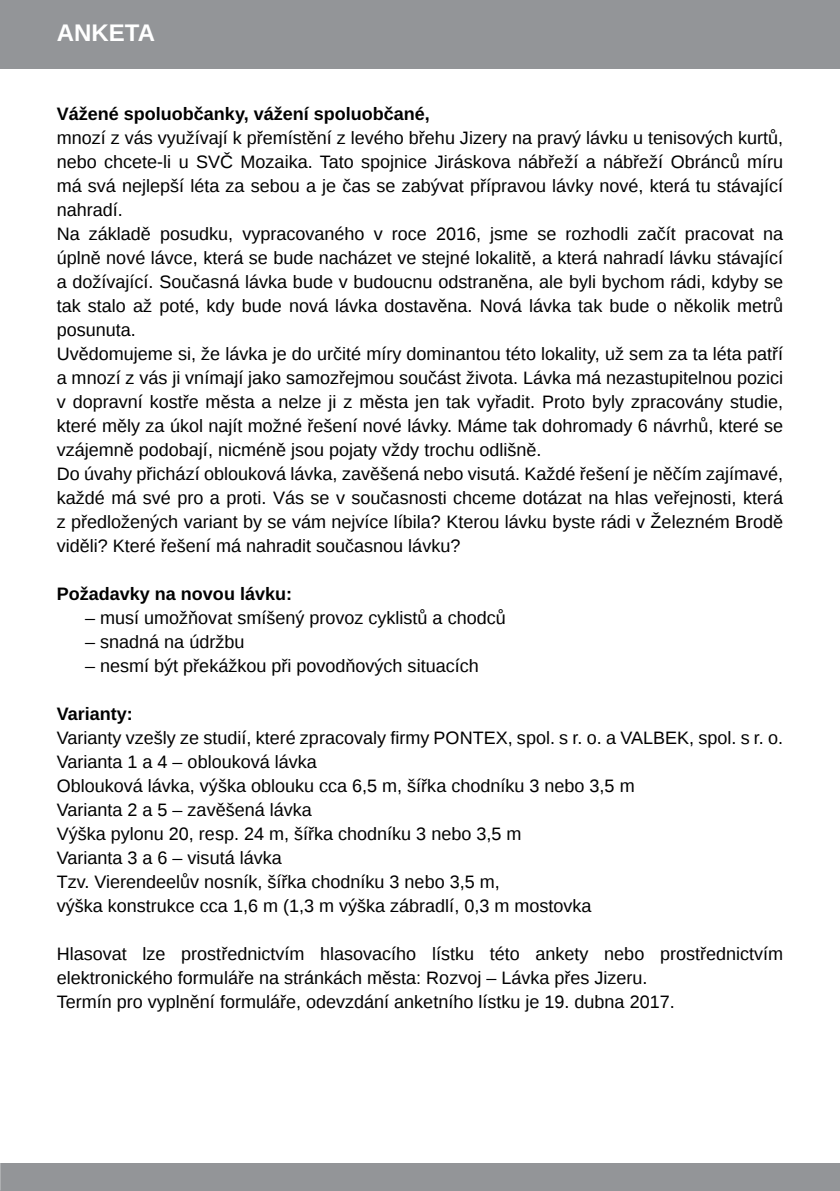
<style>
.page{position:relative;width:840px;height:1191px;background:#fff}
.page>*{position:absolute;margin:0;border:0;box-sizing:border-box;transform-origin:0 0}
.t1{font:700 24px "Liberation Sans";color:#fff}
.t2{font:18px/24px "Liberation Sans";color:#000}
.t3{font:700 18px "Liberation Sans";color:#000}
</style>
<div class="page">
<div style="left:0;top:1163px;width:839px;height:28px;background:#939598"></div>
<div style="left:0;top:0;width:839px;height:68px;background:#939598"></div>
<h1 class="t1" style="left:57px;top:17px;width:100px">anketa</h1>
<p class="t3" style="left:57px;top:101px;width:374px">Vážené spoluobčanky, vážení spoluobčané,</p>
<p class="t2" style="left:57px;top:127px;width:727px">mnozí z vás využívají k přemístění z levého břehu Jizery na pravý lávku u tenisových kurtů, nebo chcete-li u SVČ Mozaika. Tato spojnice Jiráskova nábřeží a nábřeží Obránců míru má svá nejlepší léta za sebou a je čas se zabývat přípravou lávky nové, která tu stávající nahradí.<br>N a základě posudku, vypracovaného v roce 2016, jsme se rozhodli začít pracovat na úplně nové lávce, která se bude nacházet ve stejné lokalitě, a která nahradí lávku stávající a dožívající. Současná lávka bude v budoucnu odstraněna, ale byli bychom rádi, kdyby se tak stalo až poté, kdy bude nová lávka dostavěna. N ová lávka tak bude o několik metrů posunuta.<br>Uvědomujeme si, že lávka je do určité míry dominantou této lokality, už sem za ta léta patří a mnozí z vás ji vnímají jako samozřejmou součást života. Lávka má nezastupitelnou pozici v dopravní kostře města a nelze ji z města jen tak vyřadit. Proto byly zpracovány studie, které měly za úkol najít možné řešení nové lávky. Máme tak dohromady 6 návrhů, které se vzájemně podobají, nicméně jsou pojaty vždy trochu odlišně.<br>Do úvahy přichází oblouková lávka, zavěšená nebo visutá. Každé řešení je něčím zajímavé, každé má své pro a proti. Vás se v současnosti chceme dotázat na hlas veřejnosti, která z předložených variant by se vám nejvíce líbila? Kterou lávku byste rádi v Železném Brodě viděli? Které řešení má nahradit současnou lávku?</p>
<p class="t3" style="left:57px;top:581px;width:237px">Požadavky na novou lávku:</p>
<p class="t2" style="left:85px;top:606px;width:422px">– musí umožňovat smíšený provoz cyklistů a chodců</p>
<p class="t2" style="left:85px;top:630px;width:161px">– snadná na údržbu</p>
<p class="t2" style="left:85px;top:654px;width:395px">– nesmí být překážkou při povodňových situacích</p>
<p class="t3" style="left:57px;top:701px;width:78px">Varianty:</p>
<p class="t2" style="left:57px;top:726px;width:598px">Varianty vzešly ze studií, které zpracovaly firmy PONTEX, spol. s r. o. a VALBEK</p>
<p class="t2" style="left:688px;top:726px;width:96px">, spol. s r. o.</p>
<p class="t2" style="left:57px;top:750px;width:579px">Varianta 1 a 4 – oblouková lávka<br>Oblouková lávka, výška oblouku cca 6,5 m, šířka chodníku 3 nebo 3,5 m Varianta 2 a 5 – zavěšená lávka<br>Výška pylonu 20, resp. 24 m, šířka chodníku 3 nebo 3,5 m<br>Varianta 3 a 6 – visutá lávka<br>Tzv. Vierendeelův nosník, šířka chodníku 3 nebo 3,5 m,<br>výška konstrukce cca 1,6 m (1,3 m výška zábradlí, 0,3 m mostovka</p>
<p class="t2" style="left:57px;top:942px;width:727px">Hlasovat lze prostřednictvím hlasovacího lístku této ankety nebo prostřednictvím elektronického formuláře na stránkách města: Rozvoj – Lávka přes Jizeru.<br>Termín pro vyplnění formuláře, odevzdání anketního lístku je 19. dubna 2017.</p>
</div>
